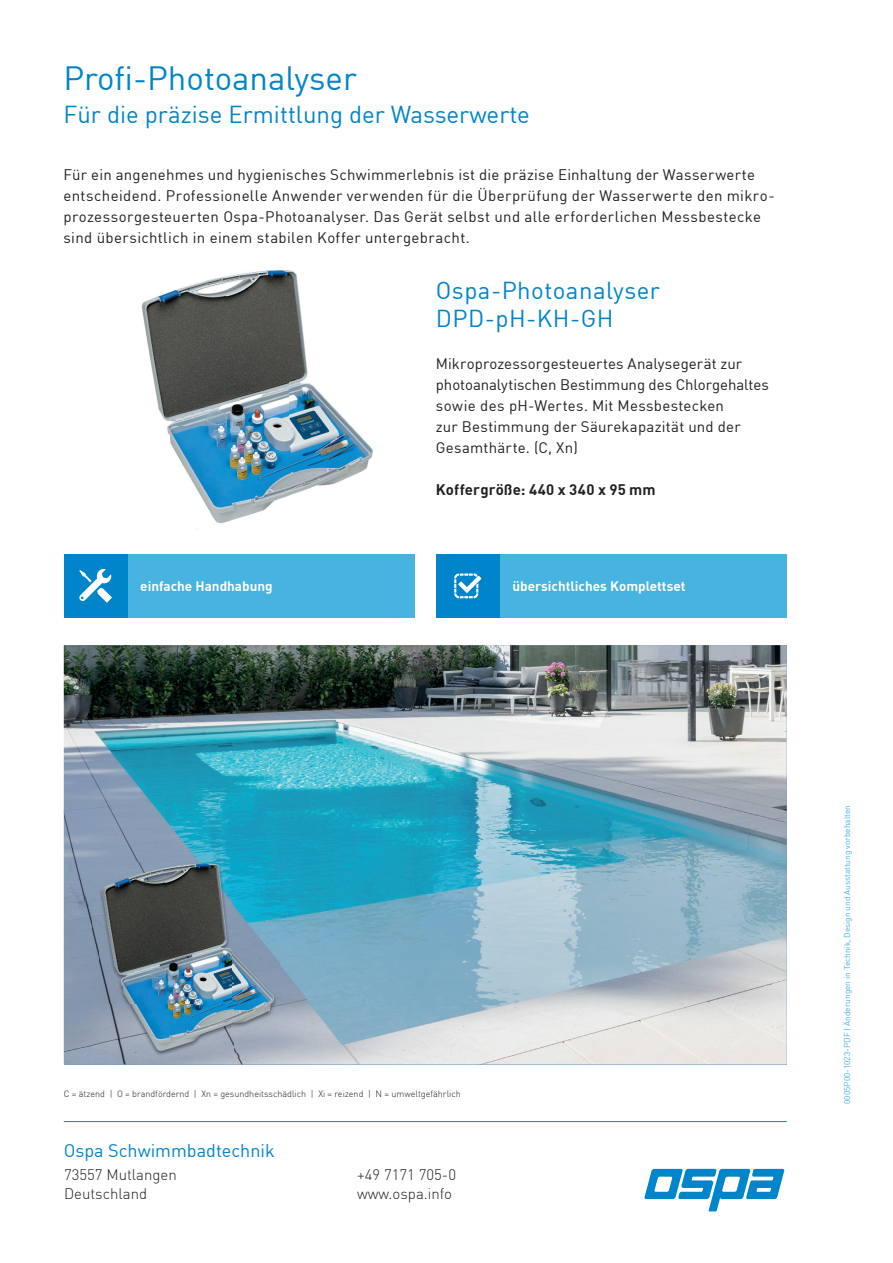
<style>
.page{position:relative;width:893px;height:1263px;background:#fff}
.page>*{position:absolute;margin:0;border:0;box-sizing:border-box;transform-origin:0 0}
.t1{font:33px "DIN";color:#0084ca}
.t2{font:24px "DIN";color:#0084ca}
.t3{font:24px/28.8px "DIN";letter-spacing:.02em;color:#0084ca}
.t4{font:18px "DIN";color:#0084ca}
.t5{font:15px/21px "DIN";letter-spacing:.02em;color:#231f20}
.t6{font:300 15px/19.5px "DIN";color:#231f20}
.t7{font:700 15px "DIN";letter-spacing:.01em;color:#231f20}
.t8{font:700 13.5px "DIN";color:#fff}
.t9{font:300 9px "DIN";color:#231f20}
.t10{font:8.25px "DIN";color:#47b3e0}
.s1{font-size:8.4px}
</style>
<div class="page">
<div style="left:500px;top:554px;width:287px;height:64px;background:#47b3e0"></div>
<div style="left:436px;top:554px;width:64px;height:64px;background:#0084ca"></div>
<svg style="left:454px;top:573px;width:27px;height:25px"></svg>
<div style="left:128px;top:554px;width:287px;height:63px;background:#47b3e0"></div>
<div style="left:64px;top:554px;width:64px;height:64px;background:#0084ca"></div>
<svg style="left:79px;top:568px;width:33px;height:35px"></svg>
<img style="left:141px;top:270px;width:232px;height:260px">
<hr style="left:64px;top:1121px;width:723px;height:1px;background:#0084ca">
<svg style="left:644px;top:1169px;width:140px;height:42px"></svg>
<img style="left:64px;top:645px;width:723px;height:419px">
<img style="left:99px;top:1052px;width:178px;height:4px">
<img style="left:85px;top:863px;width:192px;height:189px">
<img style="left:93px;top:863px;width:187px;height:47px">
<img style="left:93px;top:910px;width:6px;height:142px">
<img style="left:277px;top:910px;width:3px;height:142px">
<h1 class="t1" style="left:64px;top:57px;width:295px">Profi-Photoanalyser</h1>
<h2 class="t2" style="left:64px;top:100px;width:468px">Für die präzise Ermittlung der Wasserwerte</h2>
<p class="t5" style="left:64px;top:164px;width:713px">Für ein angenehmes und hygienisches Schwimmerlebnis ist die präzise Einhaltung der Wasserwerte entscheidend. Professionelle Anwender verwenden für die Überprüfung der Wasserwerte den mikro&shy;prozessorgesteuerten Ospa-Photoanalyser. Das Gerät selbst und alle erforderlichen Messbestecke sind übersichtlich in einem stabilen Koffer untergebracht.</p>
<h2 class="t3" style="left:436px;top:275px;width:226px">Ospa-Photoanalyser<br>DPD-pH-KH-GH</h2>
<p class="t5" style="left:436px;top:353px;width:335px">Mikroprozessorgesteuertes Analysegerät zur photoana lytischen Bestimmung des Chlorgehaltes sowie des pH-Wertes. Mit Messbestecken<br>zur Bestimmung der Säurekapazität und der Gesamthärte. (C, Xn)</p>
<p class="t7" style="left:436px;top:480px;width:221px">Koffergröße: 440 x 340 x 95 mm</p>
<p class="t8" style="left:140px;top:577px;width:134px">einfache Handhabung</p>
<p class="t8" style="left:512px;top:577px;width:175px">übersichtliches Komplettset</p>
<p class="t9" style="left:64px;top:1088px;width:399px">C = ätzend | O = brandfördernd | Xn = gesundheitsschädlich | Xi = reizend | N = umweltgefährlich</p>
<p class="t4" style="left:64px;top:1139px;width:212px">Ospa Schwimmbadtechnik</p>
<p class="t6" style="left:64px;top:1164px;width:114px">73557 Mutlangen<br>Deutschland</p>
<p class="t6" style="left:357px;top:1164px;width:100px">+49 7171 705-0 www.ospa.info</p>
<p class="t10" style="left:842px;top:1104px;width:300px;rotate:-90deg"><span class="s1">0005P00-1023-PDF |</span> Änderungen in Technik, Design und Ausstattung vorbehalten</p>
</div>
